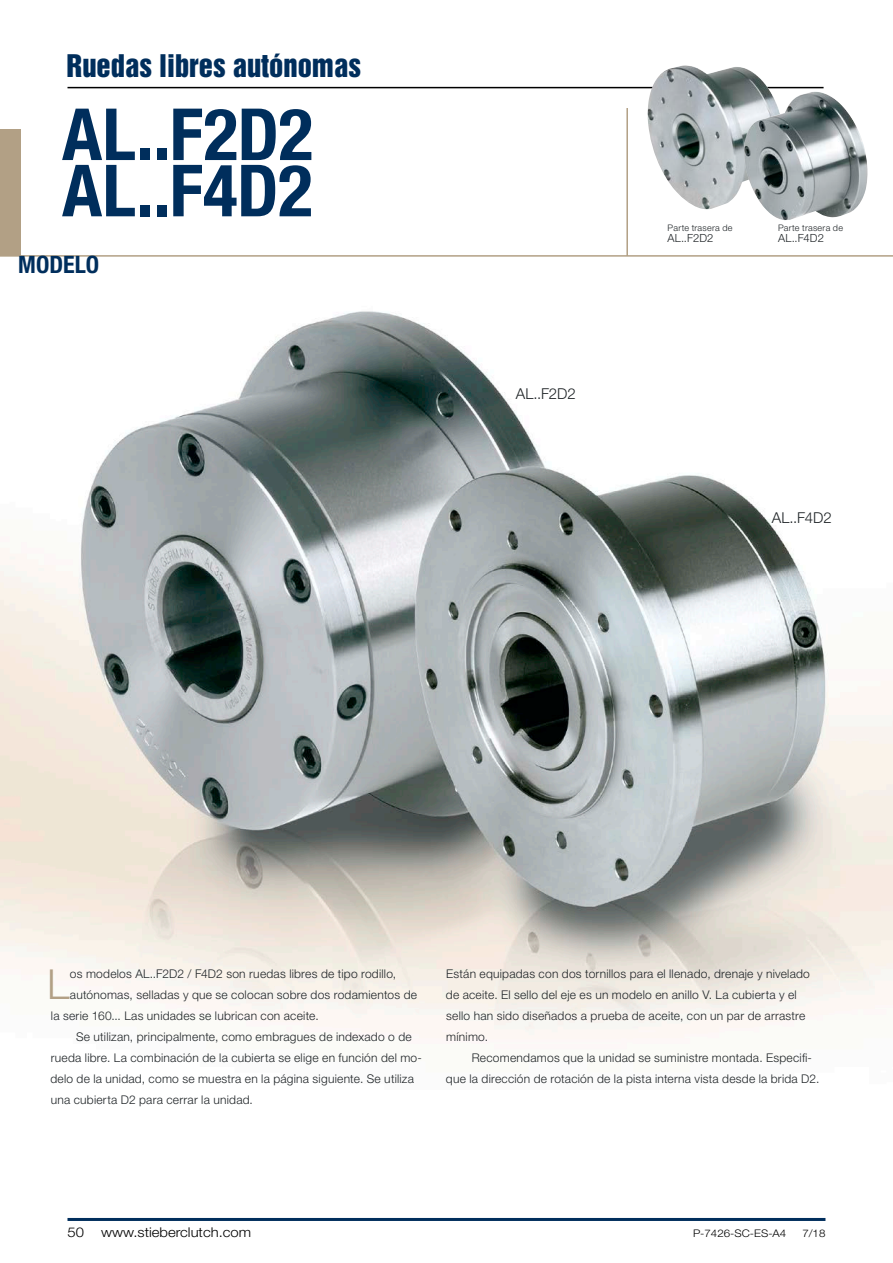
<style>
.page{position:relative;width:893px;height:1263px;background:#fff}
.page>*{position:absolute;margin:0;border:0;box-sizing:border-box;transform-origin:0 0}
.Headline_Big{font:700 condensed 72px/56.2px "Helvetica Neue LT Std";color:#002e5c}
.Fließtext_Initial{font:300 41.4px "Helvetica Neue LT Std";color:#b2a085}
.t1{font:28.5px "Helvetica Inserat LT Std";color:#002e5c}
.Headline_Blau{font:700 condensed 24px "Helvetica Neue LT Std";color:#002e5c}
.Fließtext_Schwarz{font:300 15px "Helvetica Neue LT Std";letter-spacing:-.005em;color:#1f2427}
.t2{font:300 13.5px "Helvetica Neue LT Std";color:#000;scale:1.1 1}
.Fließtext_Schwarz_Ei{font:300 12px/21px "Helvetica Neue LT Std";letter-spacing:.02em;color:#1f2427}
.Fließtext_Schwarz-2{font:300 12px/21px "Helvetica Neue LT Std";letter-spacing:.02em;color:#1f2427}
.Fließtext_Initial-2{font:300 12px "Helvetica Neue LT Std";letter-spacing:.02em;color:#1f2427}
.Bildtext_Grau{font:300 11.25px "Helvetica Neue LT Std";letter-spacing:.005em;color:#1f2427}
.t3{font:300 10.5px "Helvetica Neue LT Std";color:#000;scale:1.1 1}
.Bildtext_Grau-2{font:300 9px "Helvetica Neue LT Std";letter-spacing:.03em;color:#1f2427}
</style>
<div class="page">
<hr style="left:68px;top:87px;width:756px;height:1px;background:#000">
<hr style="left:626px;top:108px;width:2px;height:148px;background:#b2a085">
<hr style="left:0;top:255px;width:893px;height:2px;background:#b2a085">
<img style="left:0;top:311px;width:893px;height:728px">
<img style="left:647px;top:65px;width:136px;height:145px">
<img style="left:744px;top:92px;width:124px;height:129px">
<hr style="left:68px;top:1218px;width:757px;height:3px;background:#002e5c">
<div style="left:0;top:129px;width:20px;height:127px;background:#b2a085"></div>
<p class="t1" style="left:67px;top:49px;width:296px">Ruedas libres autónomas</p>
<p class="Headline_Big" style="left:62px;top:105px;width:253px">AL..F2D2<br>AL..F4D2</p>
<p class="Headline_Blau" style="left:18px;top:250px;width:82px">MODELO</p>
<p class="Fließtext_Schwarz" style="left:516px;top:384px;width:61px">AL..F2D2</p>
<p class="Bildtext_Grau-2" style="left:668px;top:222px;width:66px">Parte trasera de</p>
<p class="Bildtext_Grau" style="left:668px;top:231px;width:47px">AL..F2D2</p>
<p class="Bildtext_Grau-2" style="left:778px;top:222px;width:66px">Parte trasera de</p>
<p class="Bildtext_Grau" style="left:778px;top:231px;width:47px">AL..F4D2</p>
<p class="Fließtext_Schwarz" style="left:772px;top:508px;width:61px">AL..F4D2</p>
<p class="Fließtext_Initial" style="left:47px;top:959px;width:24px">L</p>
<p class="Fließtext_Initial-2" style="left:70px;top:967px;width:328px">os modelos AL..F2D2 / F4D2 son ruedas libres de tipo rodillo,</p>
<p class="Fließtext_Initial-2" style="left:70px;top:988px;width:349px">autónomas, selladas y que se colocan sobre dos rodamientos de</p>
<p class="Fließtext_Initial-2" style="left:51px;top:1009px;width:269px">la serie 160... Las unidades se lubrican con aceite.</p>
<p class="Fließtext_Schwarz_Ei" style="left:50px;top:1026px;width:373px;text-indent:26px">Se utilizan, principalmente, como embragues de indexado o de rueda libre. La combinación de la cubierta se elige en función del mo&shy;delo de la unidad, como se muestra en la página siguiente. Se utiliza una cubierta D2 para cerrar la unidad.</p>
<p class="Fließtext_Schwarz-2" style="left:446px;top:963px;width:366px">Están equipadas con dos tornillos para el llenado, drenaje y nivelado de aceite. El sello del eje es un modelo en anillo V. La cubierta y el sello han sido diseñados a prueba de aceite, con un par de arrastre mínimo.</p>
<p class="Fließtext_Schwarz_Ei" style="left:446px;top:1047px;width:375px;text-indent:26px">Recomendamos que la unidad se suministre montada. Especifi&shy;que la dirección de rotación de la pista interna vista desde la brida D2.</p>
<p class="t2" style="left:68px;top:1223px;width:17px">50</p>
<p class="t2" style="left:101px;top:1223px;width:138px">www.stieberclutch.com</p>
<p class="t3" style="left:693px;top:1226px;width:86px">P-7426-SC-ES-A4</p>
<p class="t3" style="left:802px;top:1226px;width:23px">7/18</p>
</div>
